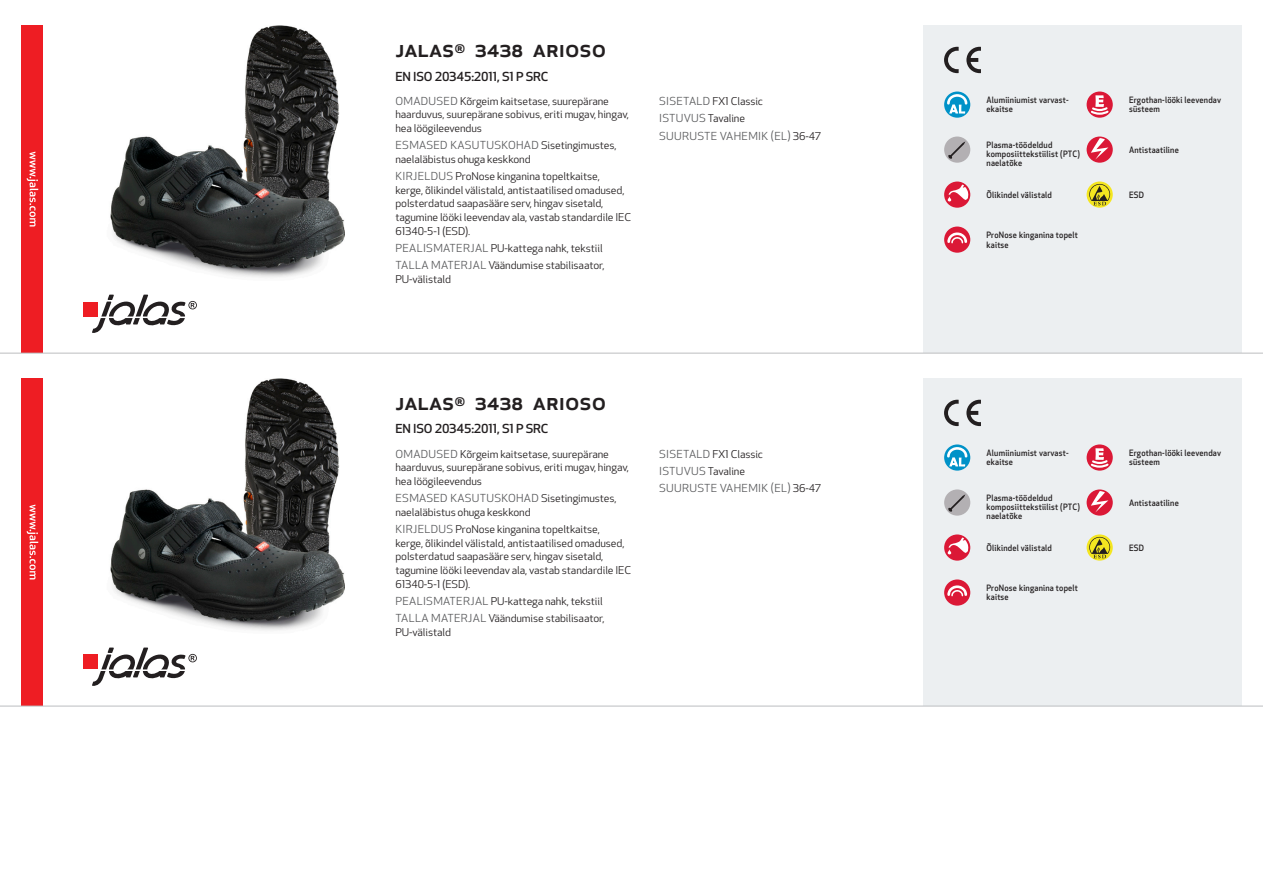
<style>
.page{position:relative;width:1263px;height:893px;background:#fff}
.page>*{position:absolute;margin:0;border:0;box-sizing:border-box;transform-origin:0 0}
.Produkt_namn{font:500 24px "Apex New";color:#231f20}
.Ingress{font:500 12.15px "Apex New";letter-spacing:-.015em;color:#231f20;scale:1.06 1}
.Funktion{font:10.8px "Apex New";letter-spacing:.025em;color:#57585a;scale:1.06 1}
.Funktion-2{font:10.5px/13.6px "Apex New";letter-spacing:-.01em;color:#231f20;scale:1.06 1}
.Artikel{font:500 8.55px/9px "Apex New";letter-spacing:.025em;color:#231f20;scale:.95 1}
.s1{font-size:10.8px;color:#57585a}
.s2{font-size:10.5px;color:#231f20}
</style>
<div class="page">
<img style="left:110px;top:26px;width:235px;height:252px">
<div style="left:83px;top:302px;width:15px;height:14px;background:#ee1d23"></div>
<svg style="left:92px;top:295px;width:105px;height:38px"></svg>
<div style="left:21px;top:26px;width:22px;height:327px;background:#ee1d23"></div>
<svg style="left:27px;top:152px;width:11px;height:75px"></svg>
<div style="left:923px;top:26px;width:319px;height:327px;background:#eceff1"></div>
<svg style="left:966px;top:47px;width:15px;height:26px"></svg>
<svg style="left:944px;top:47px;width:15px;height:26px"></svg>
<svg style="left:944px;top:92px;width:26px;height:26px"></svg>
<svg style="left:947px;top:94px;width:20px;height:20px"></svg>
<div style="left:944px;top:137px;width:26px;height:26px;background:#b3b0b3;border-radius:50%"></div>
<svg style="left:948px;top:141px;width:17px;height:18px"></svg>
<svg style="left:944px;top:182px;width:26px;height:26px"></svg>
<svg style="left:948px;top:185px;width:20px;height:17px"></svg>
<div style="left:944px;top:227px;width:26px;height:26px;background:#db1836;border-radius:50%"></div>
<svg style="left:947px;top:232px;width:20px;height:11px"></svg>
<svg style="left:1086px;top:92px;width:27px;height:26px"></svg>
<svg style="left:1089px;top:95px;width:21px;height:21px"></svg>
<svg style="left:1086px;top:137px;width:27px;height:26px"></svg>
<svg style="left:1091px;top:138px;width:17px;height:22px"></svg>
<svg style="left:1086px;top:182px;width:27px;height:26px"></svg>
<svg style="left:1089px;top:184px;width:21px;height:21px"></svg>
<img style="left:110px;top:378px;width:235px;height:253px">
<div style="left:83px;top:654px;width:15px;height:15px;background:#ee1d23"></div>
<svg style="left:92px;top:648px;width:105px;height:38px"></svg>
<div style="left:21px;top:378px;width:22px;height:328px;background:#ee1d23"></div>
<svg style="left:27px;top:505px;width:11px;height:74px"></svg>
<div style="left:923px;top:378px;width:319px;height:328px;background:#eceff1"></div>
<svg style="left:966px;top:400px;width:15px;height:26px"></svg>
<svg style="left:944px;top:400px;width:15px;height:26px"></svg>
<svg style="left:944px;top:444px;width:26px;height:27px"></svg>
<svg style="left:947px;top:447px;width:20px;height:19px"></svg>
<div style="left:944px;top:489px;width:26px;height:27px;background:#b3b0b3;border-radius:50%"></div>
<svg style="left:948px;top:494px;width:17px;height:18px"></svg>
<svg style="left:944px;top:534px;width:26px;height:27px"></svg>
<svg style="left:948px;top:537px;width:20px;height:17px"></svg>
<div style="left:944px;top:579px;width:26px;height:27px;background:#db1836;border-radius:50%"></div>
<svg style="left:947px;top:585px;width:20px;height:11px"></svg>
<svg style="left:1086px;top:444px;width:27px;height:27px"></svg>
<svg style="left:1089px;top:448px;width:21px;height:21px"></svg>
<svg style="left:1086px;top:489px;width:27px;height:27px"></svg>
<svg style="left:1091px;top:491px;width:17px;height:21px"></svg>
<svg style="left:1086px;top:534px;width:27px;height:27px"></svg>
<svg style="left:1089px;top:537px;width:21px;height:21px"></svg>
<hr style="left:0;top:353px;width:1263px;height:1px;background:#bcbdc0">
<hr style="left:0;top:706px;width:1263px;height:1px;background:#bcbdc0">
<p class="Produkt_namn" style="left:395px;top:33px;width:212px">JALAS<sup>®</sup> 3438 Arioso</p>
<p class="Ingress" style="left:395px;top:68px;width:146px">EN ISO 20345:2011, S1 P SRC</p>
<p class="Funktion-2" style="left:395px;top:94px;width:222px"><span class="s1">OMADUSED</span> Kõrgeim kaitsetase, suurepärane haarduvus, suurepärane sobivus, eriti mugav, hingav, hea löögileevendus</p>
<p class="Funktion" style="left:395px;top:139px;width:210px">ESMASED KASUTUSKOHAD <span class="s2">Sisetingimustes,</span></p>
<p class="Funktion-2" style="left:395px;top:153px;width:129px">naelaläbistus ohuga keskkond</p>
<p class="Funktion-2" style="left:395px;top:170px;width:224px"><span class="s1">KIRJELDUS</span> ProNose kinganina topeltkaitse,<br>kerge, õlikindel välistald, antistaatilised omadused, polsterdatud saapasääre serv, hingav sisetald, tagumine lööki leevendav ala, vastab standardile IEC 61340-5-1 (ESD).</p>
<p class="Funktion-2" style="left:395px;top:241px;width:197px"><span class="s1">PEALISMATERJAL</span> PU-kattega nahk, tekstiil</p>
<p class="Funktion-2" style="left:395px;top:258px;width:199px"><span class="s1">TALLA MATERJAL</span> Väändumise stabilisaator,<br>PU-välistald</p>
<p class="Funktion-2" style="left:659px;top:94px;width:100px"><span class="s1">SISETALD</span> FX1 Classic</p>
<p class="Funktion-2" style="left:659px;top:112px;width:83px"><span class="s1">ISTUVUS</span> Tavaline</p>
<p class="Funktion" style="left:659px;top:129px;width:154px">SUURUSTE VAHEMIK (EL) <span class="s2">36-47</span></p>
<p class="Produkt_namn" style="left:395px;top:385px;width:212px">JALAS<sup>®</sup> 3438 Arioso</p>
<p class="Ingress" style="left:395px;top:421px;width:146px">EN ISO 20345:2011, S1 P SRC</p>
<p class="Funktion-2" style="left:395px;top:447px;width:222px"><span class="s1">OMADUSED</span> Kõrgeim kaitsetase, suurepärane haarduvus, suurepärane sobivus, eriti mugav, hingav, hea löögileevendus</p>
<p class="Funktion" style="left:395px;top:492px;width:210px">ESMASED KASUTUSKOHAD <span class="s2">Sisetingimustes,</span></p>
<p class="Funktion-2" style="left:395px;top:505px;width:129px">naelaläbistus ohuga keskkond</p>
<p class="Funktion-2" style="left:395px;top:523px;width:224px"><span class="s1">KIRJELDUS</span> ProNose kinganina topeltkaitse,<br>kerge, õlikindel välistald, antistaatilised omadused, polsterdatud saapasääre serv, hingav sisetald, tagumine lööki leevendav ala, vastab standardile IEC 61340-5-1 (ESD).</p>
<p class="Funktion-2" style="left:395px;top:594px;width:197px"><span class="s1">PEALISMATERJAL</span> PU-kattega nahk, tekstiil</p>
<p class="Funktion-2" style="left:395px;top:611px;width:199px"><span class="s1">TALLA MATERJAL</span> Väändumise stabilisaator,<br>PU-välistald</p>
<p class="Funktion-2" style="left:659px;top:447px;width:100px"><span class="s1">SISETALD</span> FX1 Classic</p>
<p class="Funktion-2" style="left:659px;top:465px;width:83px"><span class="s1">ISTUVUS</span> Tavaline</p>
<p class="Funktion" style="left:659px;top:482px;width:154px">SUURUSTE VAHEMIK (EL) <span class="s2">36-47</span></p>
<p class="Artikel" style="left:986px;top:96px;width:88px">Alumiiniumist varvast&shy;ekaitse</p>
<p class="Artikel" style="left:986px;top:140px;width:100px">Plasma-töödeldud komposiittekstiilist (PTC) naelatõke</p>
<p class="Artikel" style="left:986px;top:190px;width:70px">Õlikindel välistald</p>
<p class="Artikel" style="left:986px;top:231px;width:98px">ProNose kinganina topelt kaitse</p>
<p class="Artikel" style="left:1129px;top:96px;width:99px">Ergothan-lööki leevendav süsteem</p>
<p class="Artikel" style="left:1129px;top:145px;width:54px">Antistaatiline</p>
<p class="Artikel" style="left:1129px;top:190px;width:17px">ESD</p>
<p class="Artikel" style="left:986px;top:449px;width:88px">Alumiiniumist varvast&shy;ekaitse</p>
<p class="Artikel" style="left:986px;top:493px;width:100px">Plasma-töödeldud komposiittekstiilist (PTC) naelatõke</p>
<p class="Artikel" style="left:986px;top:543px;width:70px">Õlikindel välistald</p>
<p class="Artikel" style="left:986px;top:584px;width:98px">ProNose kinganina topelt kaitse</p>
<p class="Artikel" style="left:1129px;top:449px;width:99px">Ergothan-lööki leevendav süsteem</p>
<p class="Artikel" style="left:1129px;top:498px;width:54px">Antistaatiline</p>
<p class="Artikel" style="left:1129px;top:543px;width:17px">ESD</p>
</div>
